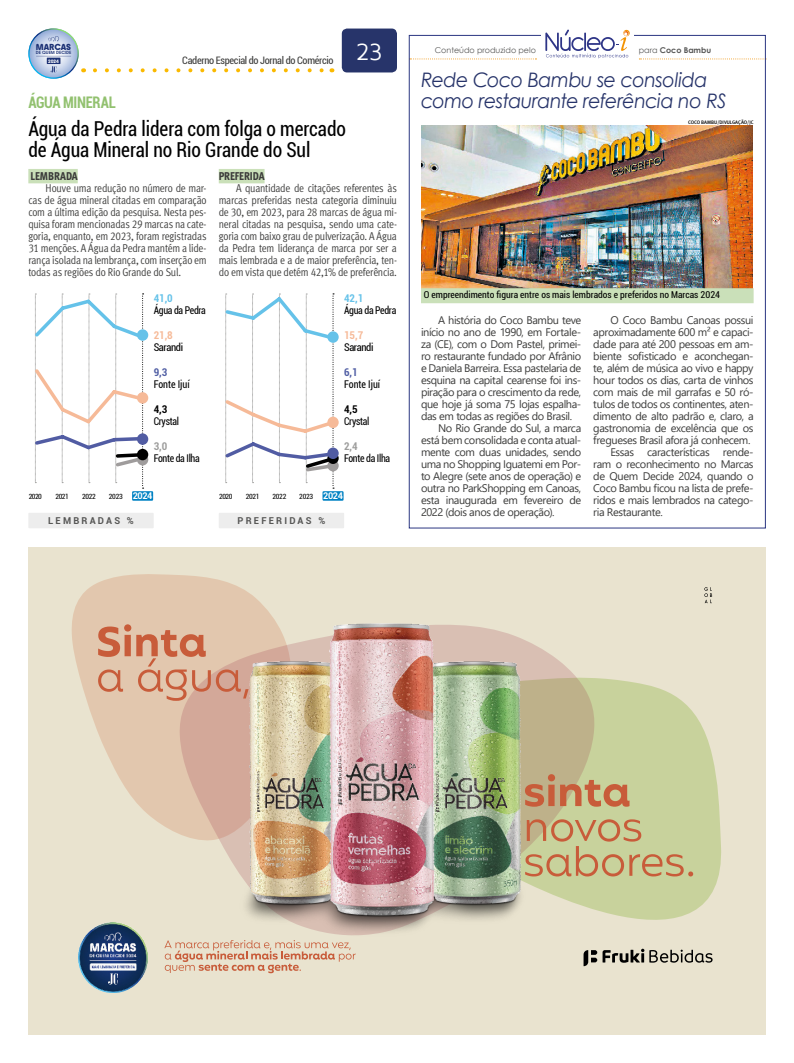
<style>
.page{position:relative;width:794px;height:1063px;background:#fff}
.page>*{position:absolute;margin:0;border:0;box-sizing:border-box;transform-origin:0 0}
.t1{font:24px "Maven Pro";color:#fff}
.Matéria_3_2{font:condensed 20.6px "Roboto";letter-spacing:-.005em;color:#000;scale:.94 1}
.Matéria_3_2-2{font:italic 20px/21px "Century Gothic";letter-spacing:-.025em;color:#27346a;scale:.95 1}
.CARTOLA{font:700 condensed 16px "Roboto";letter-spacing:-.025em;color:#92c16f;scale:.91 1}
.TEXTO{font:11.3px/12px "Meta Cond Normal LF";letter-spacing:-.025em;color:#3c3c3b;text-align:justify}
.TEXTO-2{font:800 11.3px "Meta Cond";letter-spacing:-.01em;color:#3c3c3b}
.TEXTO-3{font:11px/12px "Segoe UI";letter-spacing:-.035em;color:#3c3c3b;text-align:justify}
.t2{font:condensed 10.7px "Roboto";letter-spacing:-.03em;color:#000;scale:.92 1}
.t3{font:condensed 10.7px "Roboto";color:#000;scale:.93 1}
.t4{font:condensed 10.7px "Roboto";letter-spacing:-.03em;color:#000}
.t5{font:700 condensed 10.7px "Roboto";color:#65c2e9}
.t6{font:700 condensed 10.7px "Roboto";color:#f6ba98}
.t7{font:700 condensed 10.7px "Roboto";color:#505ea4}
.t8{font:700 condensed 10.7px "Roboto";color:#000}
.t9{font:700 condensed 10.7px "Roboto";color:#9d9d9c}
.Titulo_tabela{font:condensed 10.3px "Roboto";letter-spacing:-.03em;color:#3c3c3b}
.Legenda{font:condensed 9.5px "Roboto";color:#000}
.t10{font:700 9.5px "Roboto";letter-spacing:.235em;color:#575756}
.t11{font:700 9.3px "Roboto";letter-spacing:-.045em;color:#fff}
.t12{font:900 8.7px "Youth Trial";letter-spacing:-.01em;color:#1c3175}
.t13{font:8px "Century Gothic";color:#575756}
.t14{font:700 8px "Century Gothic";color:#575756}
.t15{font:condensed 7.2px "Roboto";letter-spacing:-.045em;color:#000}
.Crédito{font:5px "Meta Medium LF";color:#000}
.t16{font:700 4.8px "Youth Trial";color:#fff}
.t17{font:500 4.5px "Youth Trial";color:#1c3175}
.s1{font-weight:400}
</style>
<div class="page">
<div style="left:342px;top:29px;width:55px;height:43px;background:#27346a;border-radius:5px"></div>
<svg style="left:95px;top:68px;width:229px;height:4px"></svg>
<svg style="left:28px;top:28px;width:56px;height:51px"></svg>
<div style="left:28px;top:513px;width:126px;height:15px;background:#ededed"></div>
<div style="left:219px;top:513px;width:125px;height:15px;background:#ededed"></div>
<div style="left:132px;top:491px;width:21px;height:10px;background:#0182c3"></div>
<div style="left:322px;top:491px;width:21px;height:10px;background:#0182c3"></div>
<svg style="left:137px;top:454px;width:11px;height:11px"></svg>
<svg style="left:35px;top:293px;width:110px;height:196px"></svg>
<div style="left:137px;top:329px;width:11px;height:12px;background:#65c2e9;border-radius:50%"></div>
<svg style="left:327px;top:331px;width:12px;height:12px"></svg>
<div style="left:137px;top:392px;width:11px;height:12px;background:#f6ba98;border-radius:50%"></div>
<div style="left:137px;top:433px;width:11px;height:12px;background:#515ca3;border-radius:50%"></div>
<div style="left:137px;top:449px;width:11px;height:11px;background:#000;border-radius:50%"></div>
<div style="left:327px;top:417px;width:12px;height:11px;background:#f6ba98;border-radius:50%"></div>
<div style="left:327px;top:460px;width:12px;height:11px;background:#9f9c9c;border-radius:50%"></div>
<svg style="left:327px;top:453px;width:12px;height:11px"></svg>
<svg style="left:225px;top:293px;width:111px;height:196px"></svg>
<div style="left:327px;top:448px;width:12px;height:11px;background:#515ca3;border-radius:50%"></div>
<div style="left:28px;top:169px;width:50px;height:14px;background:#cae0b9"></div>
<div style="left:219px;top:169px;width:45px;height:14px;background:#cae0b9"></div>
<svg style="left:411px;top:58px;width:125px;height:1px"></svg>
<svg style="left:639px;top:58px;width:127px;height:1px"></svg>
<svg style="left:545px;top:30px;width:84px;height:28px"></svg>
<img style="left:421px;top:125px;width:332px;height:163px">
<div style="left:421px;top:288px;width:332px;height:15px;background:#cae0b9"></div>
<div style="left:28px;top:547px;width:737px;height:488px;background:#e9e3cf"></div>
<svg style="left:704px;top:587px;width:8px;height:16px"></svg>
<svg style="left:606px;top:949px;width:106px;height:14px"></svg>
<svg style="left:606px;top:679px;width:115px;height:241px;fill:#c8d29c"></svg>
<svg style="left:72px;top:574px;width:86px;height:248px;fill:#e2c7ae"></svg>
<svg style="left:98px;top:624px;width:60px;height:77px;background:#daa98d"></svg>
<svg style="left:606px;top:774px;width:23px;height:33px"></svg>
<svg style="left:606px;top:819px;width:87px;height:57px;background:#c8be8b"></svg>
<img style="left:78px;top:923px;width:69px;height:69px">
<img style="left:158px;top:574px;width:448px;height:400px">
<svg style="left:164px;top:940px;width:192px;height:33px"></svg>
<p class="t12" style="left:36px;top:43px;width:37px">MARCAS</p>
<p class="t17" style="left:36px;top:51px;width:37px">DE QUEM DECIDE</p>
<p class="t16" style="left:48px;top:59px;width:13px">2024</p>
<p class="Titulo_tabela" style="left:182px;top:53px;width:153px">Caderno Especial do Jornal do Comércio</p>
<p class="CARTOLA" style="left:28px;top:91px;width:98px">ÁGUA MINERAL</p>
<p class="Matéria_3_2" style="left:28px;top:114px;width:339px">Água da Pedra lidera com folga o mercado</p>
<p class="Matéria_3_2" style="left:28px;top:136px;width:301px">de Água Mineral no Rio Grande do Sul</p>
<p class="t1" style="left:356px;top:39px;width:28px">23</p>
<p class="TEXTO-2" style="left:31px;top:170px;width:49px">LEMBRADA</p>
<p class="TEXTO" style="left:28px;top:182px;width:180px;text-indent:17px">Houve uma redução no número de mar&shy;cas de água mineral citadas em comparação com a última edição da pesquisa. Nesta pes&shy;quisa foram mencionadas 29 marcas na cate&shy;goria, enquanto, em 2023, foram registradas 31 menções. A Água da Pedra mantém a lide&shy;rança isolada na lembrança, com inserção em todas as regiões do Rio Grande do Sul.</p>
<p class="t5" style="left:154px;top:290px;width:21px">41,0</p>
<p class="t2" style="left:154px;top:303px;width:58px">Água da Pedra</p>
<p class="t6" style="left:154px;top:328px;width:21px">21,8</p>
<p class="t4" style="left:154px;top:340px;width:31px">Sarandi</p>
<p class="t7" style="left:154px;top:365px;width:15px">9,3</p>
<p class="t3" style="left:154px;top:377px;width:40px">Fonte Ijuí</p>
<p class="t8" style="left:154px;top:402px;width:15px">4,3</p>
<p class="t2" style="left:154px;top:414px;width:29px">Crystal</p>
<p class="t9" style="left:154px;top:439px;width:15px">3,0</p>
<p class="t2" style="left:154px;top:451px;width:52px">Fonte da Ilha</p>
<p class="TEXTO-2" style="left:219px;top:170px;width:47px">PREFERIDA</p>
<p class="TEXTO" style="left:219px;top:182px;width:180px;text-indent:17px">A quantidade de citações referentes às marcas preferidas nesta categoria diminuiu de 30, em 2023, para 28 marcas de água mi&shy;neral citadas na pesquisa, sendo uma cate&shy;goria com baixo grau de pulverização. A Água da Pedra tem liderança de marca por ser a mais lembrada e a de maior preferência, ten&shy;do em vista que detém 42,1% de preferência.</p>
<p class="t5" style="left:344px;top:290px;width:21px">42,1</p>
<p class="t2" style="left:344px;top:303px;width:58px">Água da Pedra</p>
<p class="t6" style="left:344px;top:328px;width:21px">15,7</p>
<p class="t4" style="left:344px;top:340px;width:31px">Sarandi</p>
<p class="t7" style="left:344px;top:365px;width:15px">6,1</p>
<p class="t3" style="left:344px;top:377px;width:40px">Fonte Ijuí</p>
<p class="t8" style="left:344px;top:402px;width:15px">4,5</p>
<p class="t2" style="left:344px;top:414px;width:29px">Crystal</p>
<p class="t9" style="left:344px;top:439px;width:15px">2,4</p>
<p class="t2" style="left:344px;top:451px;width:52px">Fonte da Ilha</p>
<p class="t15" style="left:29px;top:491px;width:15px">2020</p>
<p class="t15" style="left:55px;top:491px;width:15px">2021</p>
<p class="t15" style="left:82px;top:491px;width:15px">2022</p>
<p class="t15" style="left:109px;top:491px;width:15px">2023</p>
<p class="t11" style="left:133px;top:490px;width:21px">2024</p>
<p class="t15" style="left:219px;top:491px;width:15px">2020</p>
<p class="t15" style="left:246px;top:491px;width:15px">2021</p>
<p class="t15" style="left:272px;top:491px;width:15px">2022</p>
<p class="t15" style="left:299px;top:491px;width:15px">2023</p>
<p class="t11" style="left:323px;top:490px;width:21px">2024</p>
<p class="t10" style="left:48px;top:514px;width:87px">LEMBRADAS %</p>
<p class="t10" style="left:238px;top:514px;width:89px">PREFERIDAS %</p>
<p class="t13" style="left:435px;top:44px;width:103px">Conteúdo produzido pelo</p>
<p class="t14" style="left:639px;top:44px;width:74px"><span class="s1">para</span> Coco Bambu</p>
<p class="Matéria_3_2-2" style="left:421px;top:69px;width:323px">Rede Coco Bambu se consolida como restaurante referência no RS</p>
<p class="Crédito" style="left:688px;top:120px;width:67px">COCO BAMBU/DIVULGAÇÃO/JC</p>
<p class="Legenda" style="left:424px;top:288px;width:298px">O empreendimento figura entre os mais lembrados e preferidos no Marcas 2024</p>
<p class="TEXTO-3" style="left:421px;top:314px;width:162px;text-indent:17px">A história do Coco Bambu teve início no ano de 1990, em Fortale&shy;za (CE), com o Dom Pastel, primei&shy;ro restaurante fundado por Afrânio e Daniela Barreira. Essa pastelaria de esquina na capital cearense foi ins&shy;piração para o crescimento da rede, que hoje já soma 75 lojas espalha&shy;das em todas as regiões do Brasil.</p>
<p class="TEXTO-3" style="left:421px;top:422px;width:162px;text-indent:17px">No Rio Grande do Sul, a marca está bem consolidada e conta atual&shy;mente com duas unidades, sendo uma no Shopping Iguatemi em Por&shy;to Alegre (sete anos de operação) e outra no ParkShopping em Canoas, esta inaugurada em fevereiro de 2022 (dois anos de operação).</p>
<p class="TEXTO-3" style="left:593px;top:314px;width:162px;text-indent:17px">O Coco Bambu Canoas possui aproximadamente 600 m² e capaci&shy;dade para até 200 pessoas em am&shy;biente sofisticado e aconchegan&shy;te, além de música ao vivo e happy hour todos os dias, carta de vinhos com mais de mil garrafas e 50 ró&shy;tulos de todos os continentes, aten&shy;dimento de alto padrão e, claro, a gastronomia de excelência que os fregueses Brasil afora já conhecem.</p>
<p class="TEXTO-3" style="left:593px;top:446px;width:162px;text-indent:17px">Essas características rende&shy;ram o reconhecimento no Marcas de Quem Decide 2024, quando o Coco Bambu ficou na lista de prefe&shy;ridos e mais lembrados na catego&shy;ria Restaurante.</p>
</div>
